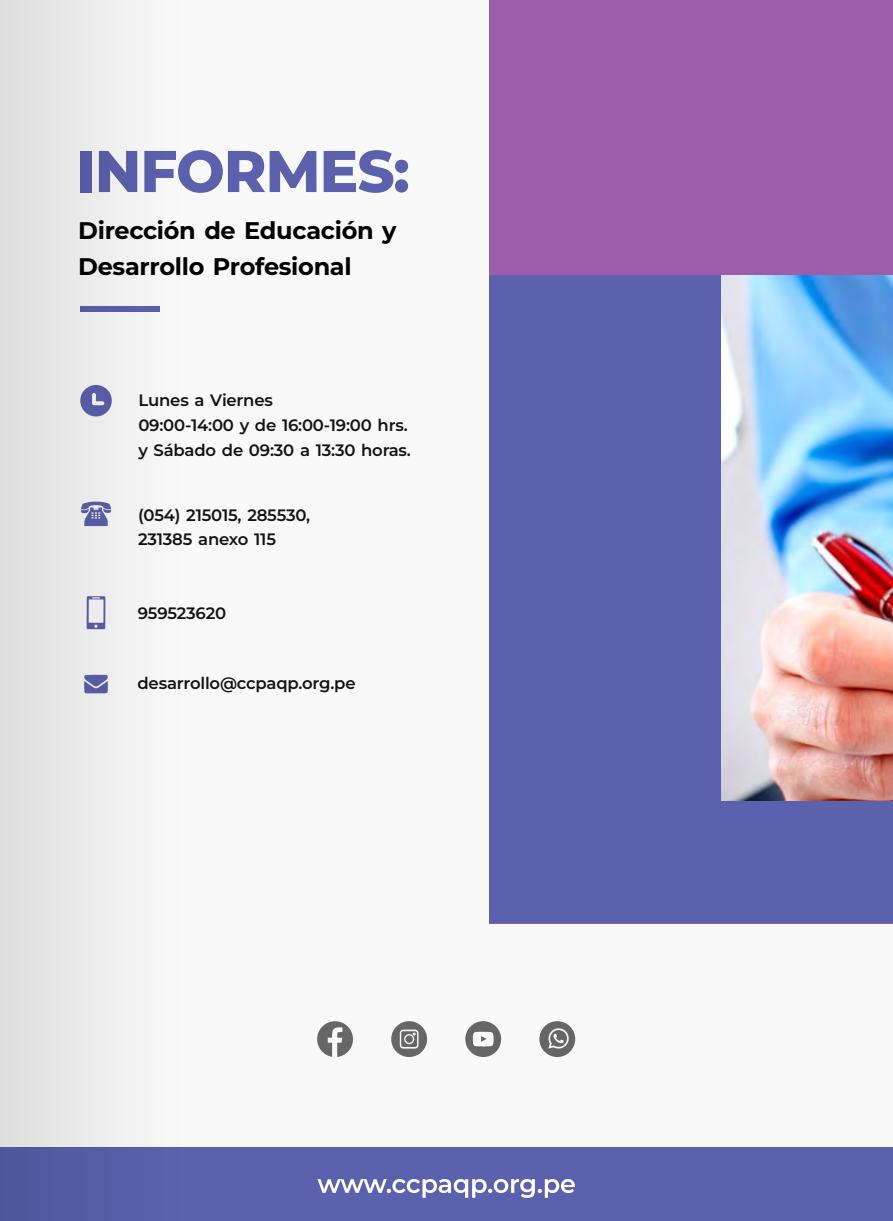
<style>
.page{position:relative;width:893px;height:1221px;background:#fff}
.page>*{position:absolute;margin:0;border:0;box-sizing:border-box;transform-origin:0 0}
.t1{font:800 58.65px "Montserrat";letter-spacing:-.015em;color:#5b61ad}
.t2{font:700 24px/36px "Montserrat";letter-spacing:-.01em;color:#000}
.t3{font:600 16.5px/24.8px "Montserrat";letter-spacing:-.01em;color:#131315}
</style>
<div class="page">
<div style="left:0;top:0;width:893px;height:1220px;background:#f9f9fa"></div>
<div style="left:489px;top:0;width:404px;height:923px;background:#9d5daa"></div>
<div style="left:0;top:1147px;width:893px;height:73px;background:#5b61ad"></div>
<div style="left:489px;top:275px;width:404px;height:648px;background:#5b61ad"></div>
<img style="left:722px;top:275px;width:171px;height:525px">
<svg style="left:317px;top:1179px;width:258px;height:18px"></svg>
<svg style="left:317px;top:1021px;width:36px;height:35px"></svg>
<svg style="left:391px;top:1021px;width:36px;height:35px"></svg>
<svg style="left:539px;top:1021px;width:36px;height:35px"></svg>
<svg style="left:465px;top:1021px;width:36px;height:35px"></svg>
<img style="left:0;top:0;width:160px;height:1220px">
<h1 class="t1" style="left:76px;top:135px;width:335px">INFORMES:</h1>
<h2 class="t2" style="left:78px;top:212px;width:320px">Dirección de Educación y<br>Desarrollo Profesional</h2>
<p class="t3" style="left:138px;top:388px;width:274px">Lunes a Viernes<br>09:00-14:00 y de 16:00-19:00 hrs. y Sábado de 09:30 a 13:30 horas.</p>
<p class="t3" style="left:138px;top:502px;width:174px">(054) 215015, 285530,<br>231385 anexo 115</p>
<p class="t3" style="left:138px;top:601px;width:90px">959523620</p>
<p class="t3" style="left:138px;top:671px;width:220px">desarrollo@ccpaqp.org.pe</p>
</div>
